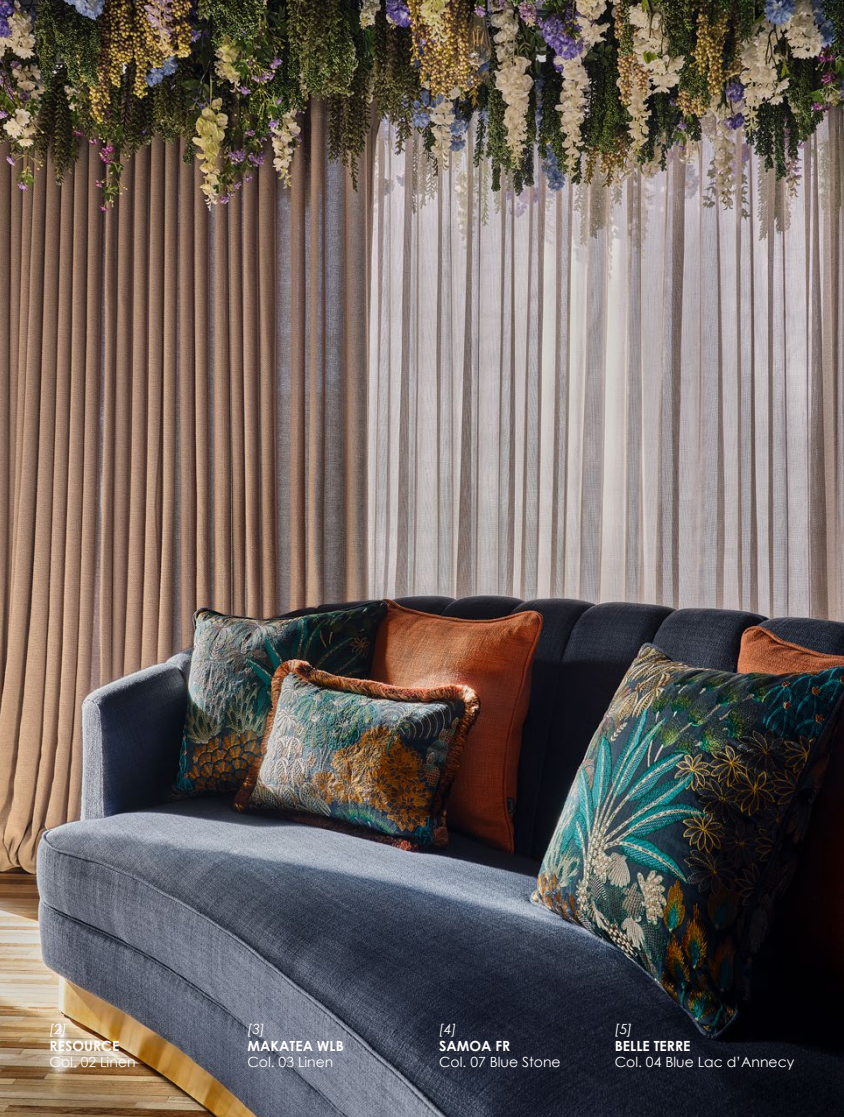
<style>
.page{position:relative;width:844px;height:1117px;background:#fff}
.page>*{position:absolute;margin:0;border:0;box-sizing:border-box;transform-origin:0 0}
.t1{font:14px "Century Gothic";color:#fff}
.t2{font:700 14px "Century Gothic";color:#fff}
.t3{font:italic 14px "Century Gothic";color:#fff}
</style>
<div class="page">
<img style="left:0;top:0;width:843px;height:1116px">
<p class="t3" style="left:50px;top:1018px;width:19px">[2]</p>
<p class="t2" style="left:50px;top:1034px;width:71px">RESOURCE</p>
<p class="t1" style="left:50px;top:1052px;width:87px">Col. 02 Linen</p>
<p class="t3" style="left:247px;top:1018px;width:19px">[3]</p>
<p class="t2" style="left:247px;top:1034px;width:98px">MAKATEA WLB</p>
<p class="t1" style="left:247px;top:1052px;width:87px">Col. 03 Linen</p>
<p class="t3" style="left:439px;top:1018px;width:19px">[4]</p>
<p class="t2" style="left:439px;top:1034px;width:73px">SAMOA FR</p>
<p class="t1" style="left:439px;top:1052px;width:123px">Col. 07 Blue Stone</p>
<p class="t3" style="left:614px;top:1018px;width:19px">[5]</p>
<p class="t2" style="left:614px;top:1034px;width:77px">BELLE TERRE</p>
<p class="t1" style="left:614px;top:1052px;width:181px">Col. 04 Blue Lac d’Annecy</p>
</div>
